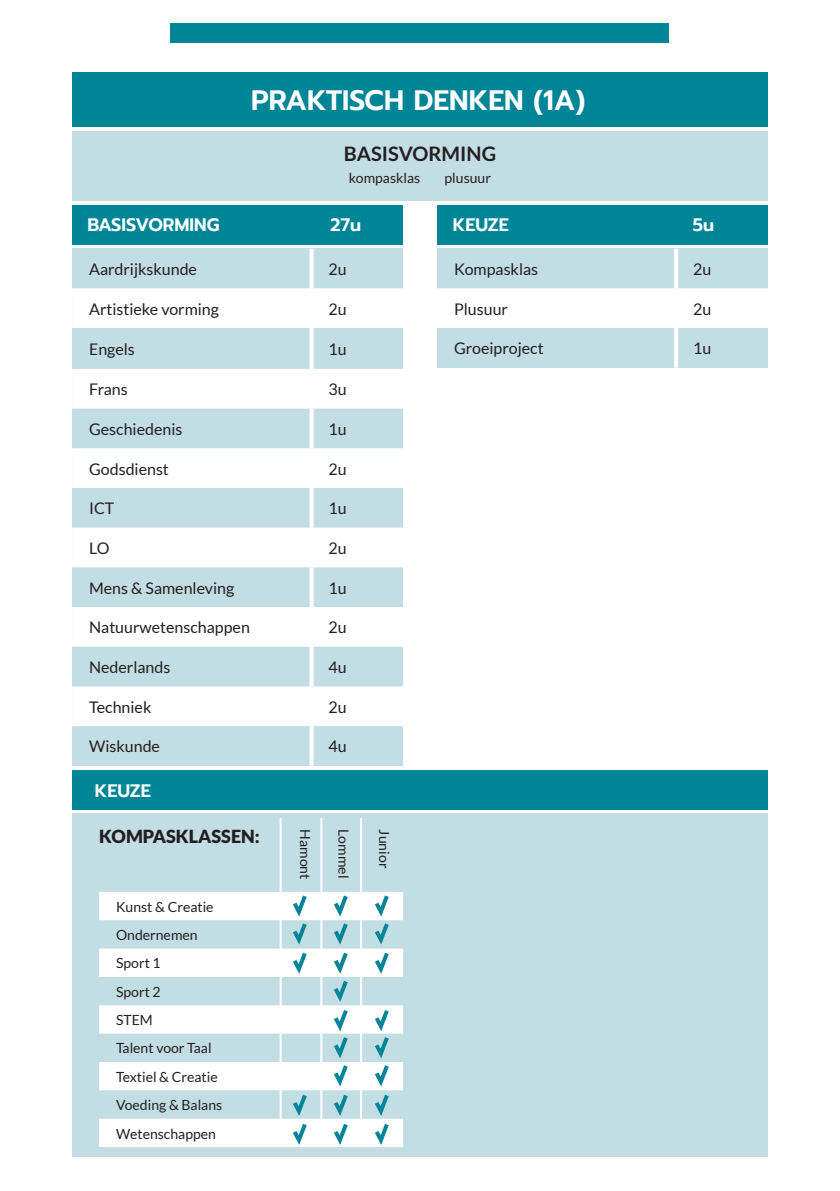
<style>
.page{position:relative;width:840px;height:1191px;background:#fff}
.page>*{position:absolute;margin:0;border:0;box-sizing:border-box;transform-origin:0 0}
.t1{font:600 28px "Prompt";color:#fff}
.t2{font:700 20px "Lato";color:#231f20}
.t3{font:600 18px "Prompt";color:#fff}
.t4{font:900 18px "Lato";color:#231f20}
.t5{font:16px "Lato";color:#231f20}
.t6{font:14px/28.4px "Lato";color:#231f20}
</style>
<div class="page">
<div style="left:170px;top:6px;width:499px;height:37px;background:#008597"></div>
<div style="left:72px;top:72px;width:695px;height:55px;background:#008597"></div>
<div style="left:72px;top:131px;width:695px;height:70px;background:#c2dde4"></div>
<div style="left:72px;top:205px;width:331px;height:39px;background:#008597"></div>
<div style="left:437px;top:205px;width:330px;height:39px;background:#008597"></div>
<div style="left:72px;top:249px;width:331px;height:517px;background:#c2dde4"></div>
<svg style="left:72px;top:288px;width:331px;height:438px;fill:#fff"></svg>
<svg style="left:309px;top:249px;width:4px;height:39px"></svg>
<hr style="left:309px;top:288px;width:4px;height:40px;background:#fff">
<svg style="left:309px;top:328px;width:4px;height:41px"></svg>
<hr style="left:309px;top:369px;width:4px;height:39px;background:#fff">
<svg style="left:309px;top:408px;width:4px;height:40px"></svg>
<hr style="left:309px;top:448px;width:4px;height:40px;background:#fff">
<svg style="left:309px;top:488px;width:4px;height:39px"></svg>
<hr style="left:309px;top:527px;width:4px;height:40px;background:#fff">
<svg style="left:309px;top:567px;width:4px;height:40px"></svg>
<hr style="left:309px;top:607px;width:4px;height:40px;background:#fff">
<svg style="left:309px;top:647px;width:4px;height:39px"></svg>
<hr style="left:309px;top:686px;width:4px;height:40px;background:#fff">
<svg style="left:309px;top:726px;width:4px;height:40px"></svg>
<div style="left:437px;top:249px;width:330px;height:119px;background:#c2dde4"></div>
<div style="left:437px;top:288px;width:330px;height:40px;background:#fff"></div>
<svg style="left:674px;top:249px;width:3px;height:39px"></svg>
<hr style="left:673px;top:288px;width:4px;height:40px;background:#fff">
<svg style="left:674px;top:328px;width:3px;height:40px"></svg>
<div style="left:72px;top:814px;width:695px;height:343px;background:#c2dde4"></div>
<div style="left:72px;top:770px;width:695px;height:39px;background:#008597"></div>
<svg style="left:99px;top:892px;width:304px;height:255px;fill:#fff"></svg>
<hr style="left:279px;top:818px;width:2px;height:74px;background:#fff">
<hr style="left:320px;top:818px;width:2px;height:74px;background:#fff">
<hr style="left:279px;top:892px;width:2px;height:28px;background:#fff">
<hr style="left:320px;top:892px;width:2px;height:28px;background:#fff">
<hr style="left:279px;top:920px;width:2px;height:28px;background:#fff">
<hr style="left:320px;top:920px;width:2px;height:28px;background:#fff">
<hr style="left:279px;top:948px;width:2px;height:29px;background:#fff">
<hr style="left:320px;top:948px;width:2px;height:29px;background:#fff">
<hr style="left:279px;top:977px;width:2px;height:28px;background:#fff">
<hr style="left:320px;top:977px;width:2px;height:28px;background:#fff">
<hr style="left:279px;top:1005px;width:2px;height:28px;background:#fff">
<hr style="left:320px;top:1005px;width:2px;height:28px;background:#fff">
<hr style="left:279px;top:1033px;width:2px;height:29px;background:#fff">
<hr style="left:320px;top:1033px;width:2px;height:29px;background:#fff">
<hr style="left:279px;top:1062px;width:2px;height:28px;background:#fff">
<hr style="left:320px;top:1062px;width:2px;height:28px;background:#fff">
<hr style="left:279px;top:1090px;width:2px;height:28px;background:#fff">
<hr style="left:320px;top:1090px;width:2px;height:28px;background:#fff">
<hr style="left:279px;top:1118px;width:2px;height:29px;background:#fff">
<hr style="left:320px;top:1118px;width:2px;height:29px;background:#fff">
<hr style="left:360px;top:818px;width:2px;height:74px;background:#fff">
<hr style="left:360px;top:892px;width:2px;height:28px;background:#fff">
<hr style="left:360px;top:920px;width:2px;height:28px;background:#fff">
<hr style="left:360px;top:948px;width:2px;height:29px;background:#fff">
<hr style="left:360px;top:977px;width:2px;height:28px;background:#fff">
<hr style="left:360px;top:1005px;width:2px;height:28px;background:#fff">
<hr style="left:360px;top:1033px;width:2px;height:29px;background:#fff">
<hr style="left:360px;top:1062px;width:2px;height:28px;background:#fff">
<hr style="left:360px;top:1090px;width:2px;height:28px;background:#fff">
<hr style="left:360px;top:1118px;width:2px;height:29px;background:#fff">
<svg style="left:371px;top:892px;width:21px;height:86px"></svg>
<svg style="left:371px;top:1005px;width:21px;height:142px"></svg>
<svg style="left:330px;top:892px;width:21px;height:255px"></svg>
<svg style="left:289px;top:892px;width:21px;height:86px"></svg>
<svg style="left:289px;top:1090px;width:21px;height:57px"></svg>
<div style="left:0;top:0;width:839px;height:23px;background:#fff"></div>
<h1 class="t1" style="left:251px;top:79px;width:73px">PRAKTISCH</h1>
<h1 class="t1" style="left:413px;top:79px;width:39px">DENKEN</h1>
<h1 class="t1" style="left:533px;top:79px;width:53px">(1A)</h1>
<p class="t2" style="left:343px;top:142px;width:154px">BASISVORMING</p>
<p class="t6" style="left:349px;top:164px;width:73px">kompasklas</p>
<p class="t6" style="left:444px;top:164px;width:48px">plusuur</p>
<p class="t3" style="left:87px;top:212px;width:35px">BASISV</p>
<p class="t3" style="left:148px;top:212px;width:71px">ORMING</p>
<p class="t3" style="left:330px;top:212px;width:33px">27U</p>
<p class="t3" style="left:452px;top:212px;width:12px">KEUZE</p>
<p class="t3" style="left:692px;top:212px;width:23px">5U</p>
<p class="t5" style="left:89px;top:260px;width:109px">Aardrijkskunde</p>
<p class="t5" style="left:328px;top:260px;width:20px">2u</p>
<p class="t5" style="left:89px;top:300px;width:131px">Artistieke vorming</p>
<p class="t5" style="left:328px;top:300px;width:20px">2u</p>
<p class="t5" style="left:89px;top:340px;width:47px">Engels</p>
<p class="t5" style="left:328px;top:340px;width:20px">1u</p>
<p class="t5" style="left:89px;top:380px;width:40px">Frans</p>
<p class="t5" style="left:328px;top:380px;width:20px">3u</p>
<p class="t5" style="left:89px;top:420px;width:95px">Geschiedenis</p>
<p class="t5" style="left:328px;top:420px;width:20px">1u</p>
<p class="t5" style="left:89px;top:460px;width:81px">Godsdienst</p>
<p class="t5" style="left:328px;top:460px;width:20px">2u</p>
<p class="t5" style="left:89px;top:499px;width:27px">ICT</p>
<p class="t5" style="left:328px;top:499px;width:20px">1u</p>
<p class="t5" style="left:89px;top:539px;width:22px">LO</p>
<p class="t5" style="left:328px;top:539px;width:20px">2u</p>
<p class="t5" style="left:89px;top:579px;width:147px">Mens &amp; Samenleving</p>
<p class="t5" style="left:328px;top:579px;width:20px">1u</p>
<p class="t5" style="left:89px;top:618px;width:162px">Natuurwetenschappen</p>
<p class="t5" style="left:328px;top:618px;width:20px">2u</p>
<p class="t5" style="left:89px;top:658px;width:83px">Nederlands</p>
<p class="t5" style="left:328px;top:658px;width:20px">4u</p>
<p class="t5" style="left:89px;top:698px;width:64px">Techniek</p>
<p class="t5" style="left:328px;top:698px;width:20px">2u</p>
<p class="t5" style="left:89px;top:737px;width:72px">Wiskunde</p>
<p class="t5" style="left:328px;top:737px;width:20px">4u</p>
<p class="t3" style="left:95px;top:777px;width:12px">KEUZE</p>
<p class="t4" style="left:99px;top:825px;width:162px">KOMPASKLASSEN :</p>
<p class="t6" style="left:319px;top:829px;width:51px;rotate:90deg">Hamont</p>
<p class="t6" style="left:357px;top:829px;width:50px;rotate:90deg">Lommel</p>
<p class="t6" style="left:398px;top:829px;width:40px;rotate:90deg">Junior</p>
<p class="t6" style="left:116px;top:892px;width:108px">Kunst &amp; Creatie<br>Ondernemen<br>Sport 1<br>Sport 2<br>STEM<br>Talent voor Taal<br>Textiel &amp; Creatie<br>Voeding &amp; Balans<br>Wetenschappen</p>
<p class="t5" style="left:454px;top:260px;width:86px">Kompasklas</p>
<p class="t5" style="left:692px;top:260px;width:20px">2u</p>
<p class="t5" style="left:454px;top:300px;width:55px">Plusuur</p>
<p class="t5" style="left:692px;top:300px;width:20px">2u</p>
<p class="t5" style="left:454px;top:339px;width:91px">Groeiproject</p>
<p class="t5" style="left:692px;top:339px;width:20px">1u</p>
</div>
